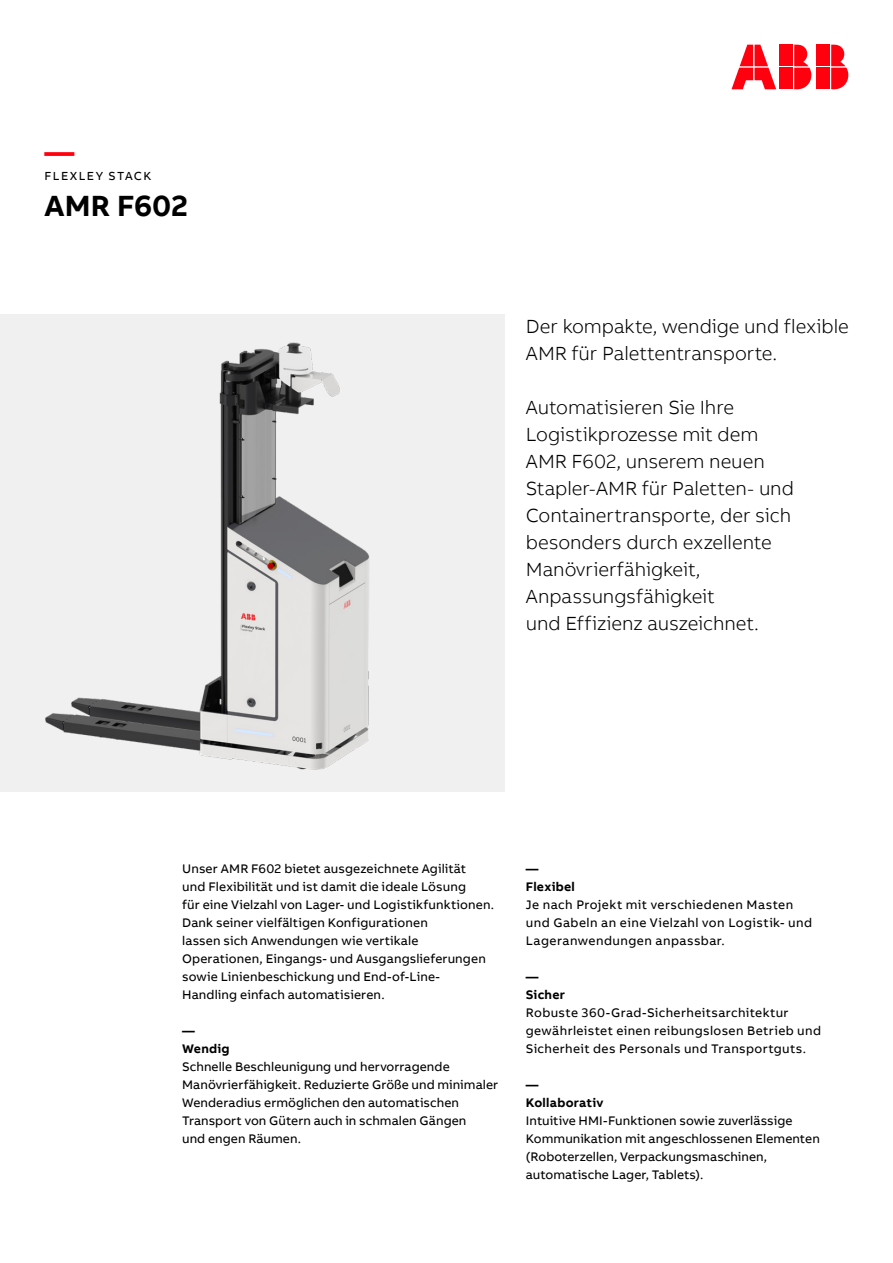
<style>
.page{position:relative;width:893px;height:1263px;background:#fff}
.page>*{position:absolute;margin:0;border:0;box-sizing:border-box;transform-origin:0 0}
.t1{font:700 30px "AB Bvoice";letter-spacing:.005em;color:#000}
.t2{font:700 30px "AB Bvoice";color:#ff000f}
.t3{font:300 19.5px/27px "AB Bvoice";letter-spacing:-.005em;color:#000}
.t4{font:12.75px/18px "AB Bvoice";letter-spacing:.01em;color:#000}
.t5{font:12.75px/18px "AB Bvoice";letter-spacing:.03em;color:#000}
.t6{font:12.75px/18px "AB Bvoice";letter-spacing:.035em;color:#000}
.t7{font:700 12.75px/18px "AB Bvoice";letter-spacing:.02em;color:#000}
.t8{font:12px "AB Bvoice";letter-spacing:.115em;color:#000}
</style>
<div class="page">
<img style="left:0;top:319px;width:505px;height:468px">
<div style="left:817px;top:45px;width:13px;height:21px;background:#ff000f"></div>
<div style="left:817px;top:68px;width:13px;height:21px;background:#ff000f"></div>
<svg style="left:831px;top:45px;width:17px;height:44px"></svg>
<svg style="left:731px;top:45px;width:45px;height:44px"></svg>
<div style="left:780px;top:45px;width:13px;height:21px;background:#ff000f"></div>
<div style="left:780px;top:68px;width:13px;height:21px;background:#ff000f"></div>
<svg style="left:794px;top:45px;width:17px;height:44px"></svg>
<h1 class="t2" style="left:45px;top:132px;width:31px">—</h1>
<p class="t8" style="left:45px;top:168px;width:108px">FLEXLEY STACK</p>
<h1 class="t1" style="left:45px;top:186px;width:145px">AMR F602</h1>
<h2 class="t3" style="left:526px;top:313px;width:324px">Der kompakte, wendige und flexible<br>AMR für Palettentransporte.</h2>
<p class="t3" style="left:526px;top:394px;width:270px">Automatisieren Sie Ihre<br>Logistikprozesse mit dem<br>AMR F602, unserem neuen<br>Stapler-AMR für Paletten- und<br>Containertransporte, der sich besonders durch exzellente<br>Manövrierfähigkeit,<br>Anpassungsfähigkeit<br>und Effizienz auszeichnet.</p>
<p class="t4" style="left:182px;top:859px;width:313px">Unser AMR F602 bietet ausgezeichnete Agilität<br>und Flexibilität und ist damit die ideale Lösung<br>für eine Vielzahl von Lager- und Logistikfunktionen.<br>Dank seiner vielfältigen Konfigurationen<br>lassen sich Anwendungen wie vertikale Operationen, Eingangs- und Ausgangslieferungen sowie Linienbeschickung und End-of-Line-Handling einfach automatisieren.</p>
<p class="t7" style="left:182px;top:1021px;width:49px">—<br>Wendig</p>
<p class="t4" style="left:182px;top:1057px;width:318px">Schnelle Beschleunigung und hervorragende Manövrierfähigkeit. Reduzierte Größe und minimaler Wenderadius ermöglichen den automatischen Transport von Gütern auch in schmalen Gängen<br>und engen Räumen.</p>
<p class="t7" style="left:526px;top:859px;width:51px">—<br>Flexibel</p>
<p class="t6" style="left:526px;top:895px;width:288px">Je nach Projekt mit verschiedenen Masten und Gabeln an eine Vielzahl von Logistik- und<br>Lageranwendungen anpassbar.</p>
<p class="t7" style="left:526px;top:967px;width:41px">—<br>Sicher</p>
<p class="t5" style="left:526px;top:1003px;width:297px">Robuste 360-Grad-Sicherheitsarchitektur gewährleistet einen reibungslosen Betrieb und<br>Sicherheit des Personals und Transportguts.</p>
<p class="t7" style="left:526px;top:1075px;width:79px">—<br>Kollaborativ</p>
<p class="t4" style="left:526px;top:1111px;width:295px">Intuitive HMI-Funktionen sowie zuverlässige Kommunikation mit angeschlossenen Elementen (Roboterzellen, Verpackungsmaschinen, automatische Lager, Tablets).</p>
</div>
